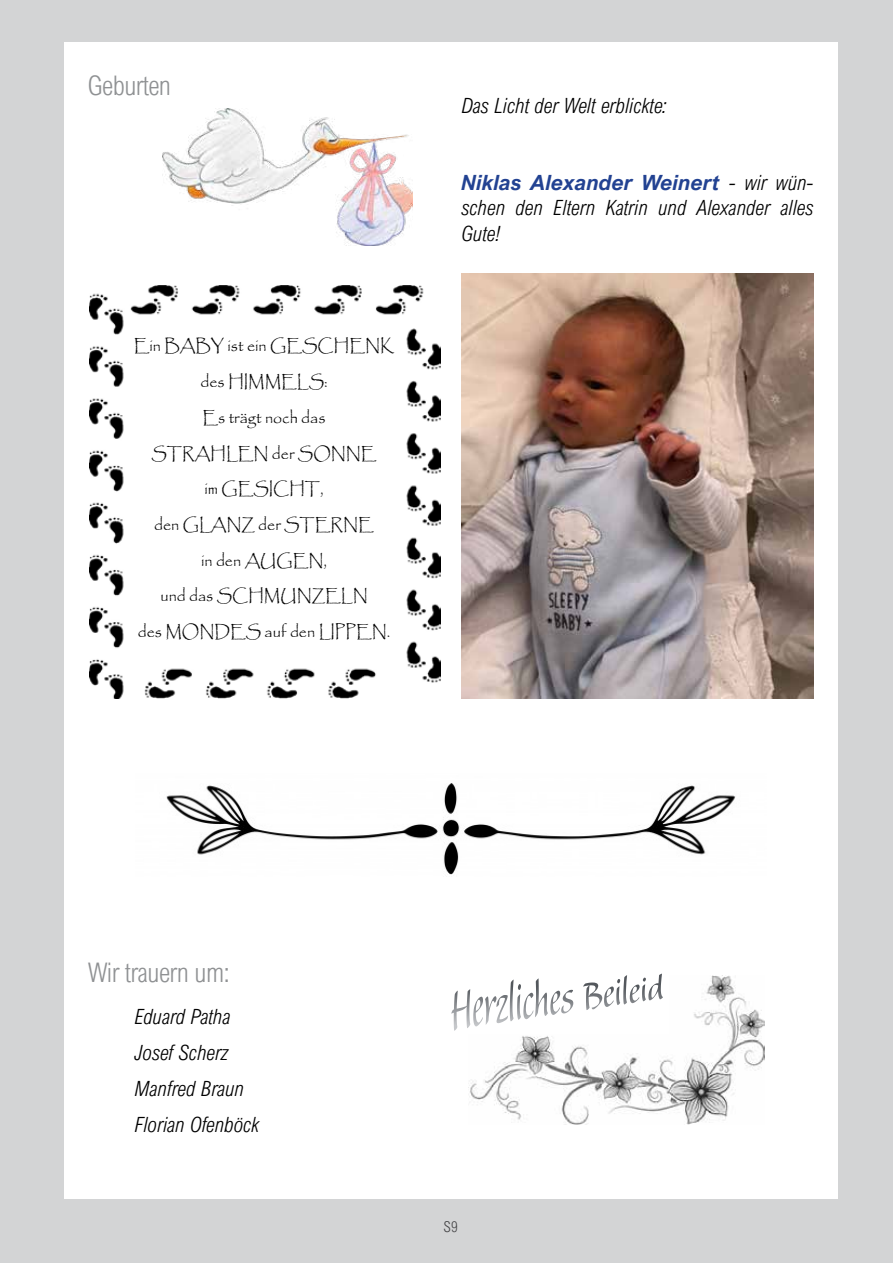
<style>
.page{position:relative;width:893px;height:1263px;background:#d3d4d5}
.page>*{position:absolute;margin:0;border:0;box-sizing:border-box;transform-origin:0 0}
.t1{font:300 27px "Arial Nova Cond";letter-spacing:-.02em;color:#8f9193}
.t2{font:italic 300 21px/36px "Arial Nova Cond";color:#000}
.t3{font:italic 700 21px "Arial Nova";color:#224292}
.t4{font:16.95px/35.7px "Papyrus";color:#000;text-align:center;scale:.94 1}
.t5{font:300 15px "Arial Nova Cond";color:#434345}
.s1{font-family:"Arial Nova Cond";font-weight:300;color:#000}
</style>
<div class="page">
<div style="left:64px;top:43px;width:774px;height:1156px;background:#fff"></div>
<img style="left:468px;top:976px;width:296px;height:148px">
<div style="left:446px;top:971px;width:223px;height:63px;background:#fff"></div>
<img style="left:451px;top:979px;width:83px;height:52px">
<svg style="left:535px;top:973px;width:128px;height:44px"></svg>
<img style="left:166px;top:783px;width:570px;height:92px">
<img style="left:163px;top:108px;width:249px;height:138px">
<img style="left:90px;top:286px;width:350px;height:412px">
<img style="left:462px;top:273px;width:352px;height:426px">
<h1 class="t1" style="left:88px;top:69px;width:85px">Geburten</h1>
<p class="t4" style="left:134px;top:328px;width:278px">Ein BABY ist ein GESCHENK des HIMMELS:<br>Es trägt noch das<br>STRAHLEN der SONNE<br>im GESICHT,<br>den GLANZ der STERNE<br>in den AUGEN,<br>und das SCHMUNZELN<br>des MONDES auf den LIPPEN.</p>
<p class="t2" style="left:461px;top:87px;width:207px">Das Licht der Welt erblickte:</p>
<p class="t3" style="left:461px;top:170px;width:354px">Niklas Alexander Weinert <span class="s1">- wir wün-</span></p>
<p class="t2" style="left:461px;top:195px;width:354px;line-height:25.5px">schen den Eltern Katrin und Alexander alles<br>Gute!</p>
<h1 class="t1" style="left:88px;top:956px;width:143px">Wir trauern um:</h1>
<p class="t2" style="left:135px;top:999px;width:126px">Eduard Patha<br>Josef Scherz<br>Manfred Braun<br>Florian Ofenböck</p>
<p class="t5" style="left:444px;top:1218px;width:16px">S9</p>
</div>
